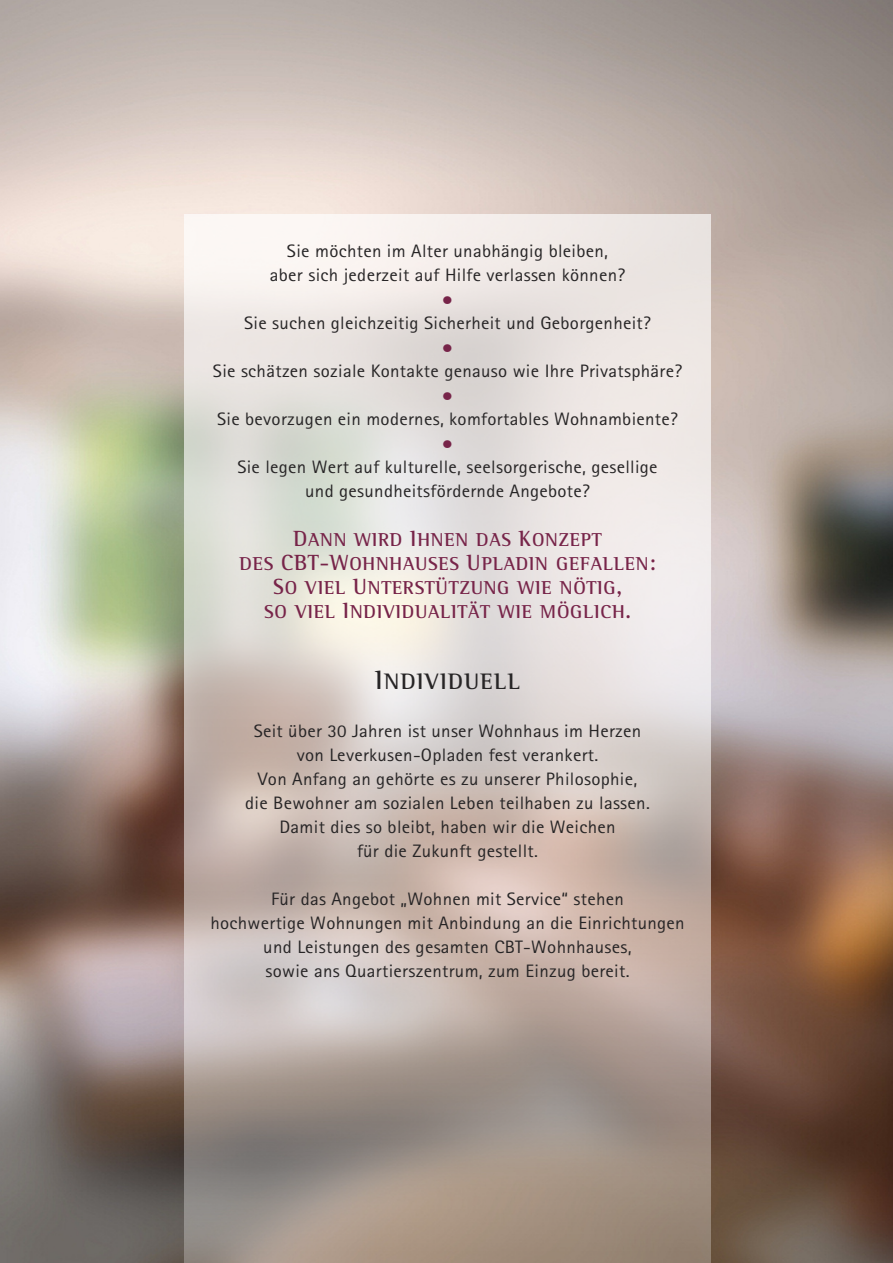
<style>
.page{position:relative;width:893px;height:1263px;background:#fff}
.page>*{position:absolute;margin:0;border:0;box-sizing:border-box;transform-origin:0 0}
.t1{font:700 22.95px "Rotis Semi Serif Std";letter-spacing:.05em;color:#272526}
.t2{font:700 19.2px/24px "Rotis Semi Serif Std";letter-spacing:.035em;color:#772449;text-align:center}
.t3{font:18px/24px "Rotis Sans Serif Std";letter-spacing:.015em;color:#272526;text-align:center;scale:1.05 1}
.s1{font-size:22.5px}
.s2{font-size:27px}
</style>
<div class="page">
<img style="left:0;top:0;width:893px;height:1263px">
<svg style="left:185px;top:215px;width:525px;height:1048px;background:#cfc5bf"></svg>
<svg style="left:443px;top:296px;width:9px;height:8px"></svg>
<svg style="left:443px;top:344px;width:9px;height:8px"></svg>
<svg style="left:443px;top:392px;width:9px;height:8px"></svg>
<svg style="left:443px;top:440px;width:9px;height:8px"></svg>
<p class="t3" style="left:270px;top:241px;width:340px">Sie möchten im Alter unabhängig bleiben, aber sich jederzeit auf Hilfe verlassen können?</p>
<p class="t3" style="left:244px;top:313px;width:389px">Sie suchen gleichzeitig Sicherheit und Geborgenheit?</p>
<p class="t3" style="left:213px;top:361px;width:448px">Sie schätzen soziale Kontakte genauso wie Ihre Privatsphäre?</p>
<p class="t3" style="left:217px;top:409px;width:440px">Sie bevorzugen ein modernes, komfortables Wohnambiente?</p>
<p class="t3" style="left:237px;top:457px;width:402px">Sie legen Wert auf kulturelle, seelsorgerische, gesellige und gesundheitsfördernde Angebote?</p>
<p class="t2" style="left:240px;top:529px;width:418px"><span class="s1">D</span>ANN WIRD <span class="s1">I</span>HNEN DAS <span class="s1">K</span>ONZEPT<br>DES <span class="s1">CBT-W</span>OHNHAUSES <span class="s1">U</span>PLADIN GEFALLEN<span class="s1">:<br>S</span>O VIEL <span class="s1">U</span>NTERSTÜTZUNG WIE NÖTIG<span class="s1">,<br></span>SO VIEL <span class="s1">I</span>NDIVIDUALITÄT WIE MÖGLICH<span class="s1">.</span></p>
<p class="t1" style="left:375px;top:673px;width:146px"><span class="s2">I</span>NDIVIDUELL</p>
<p class="t3" style="left:245px;top:721px;width:387px">Seit über 30 Jahren ist unser Wohnhaus im Herzen von Leverkusen-Opladen fest verankert.<br>Von Anfang an gehörte es zu unserer Philosophie, die Bewohner am sozialen Leben teilhaben zu lassen.<br>Damit dies so bleibt, haben wir die Weichen<br>für die Zukunft gestellt.</p>
<p class="t3" style="left:210px;top:889px;width:453px">Für das Angebot „Wohnen mit Service“ stehen<br>hochwertige Wohnungen mit Anbindung an die Einrichtungen und Leistungen des gesamten CBT-Wohnhauses,<br>sowie ans Quartierszentrum, zum Einzug bereit.</p>
</div>
